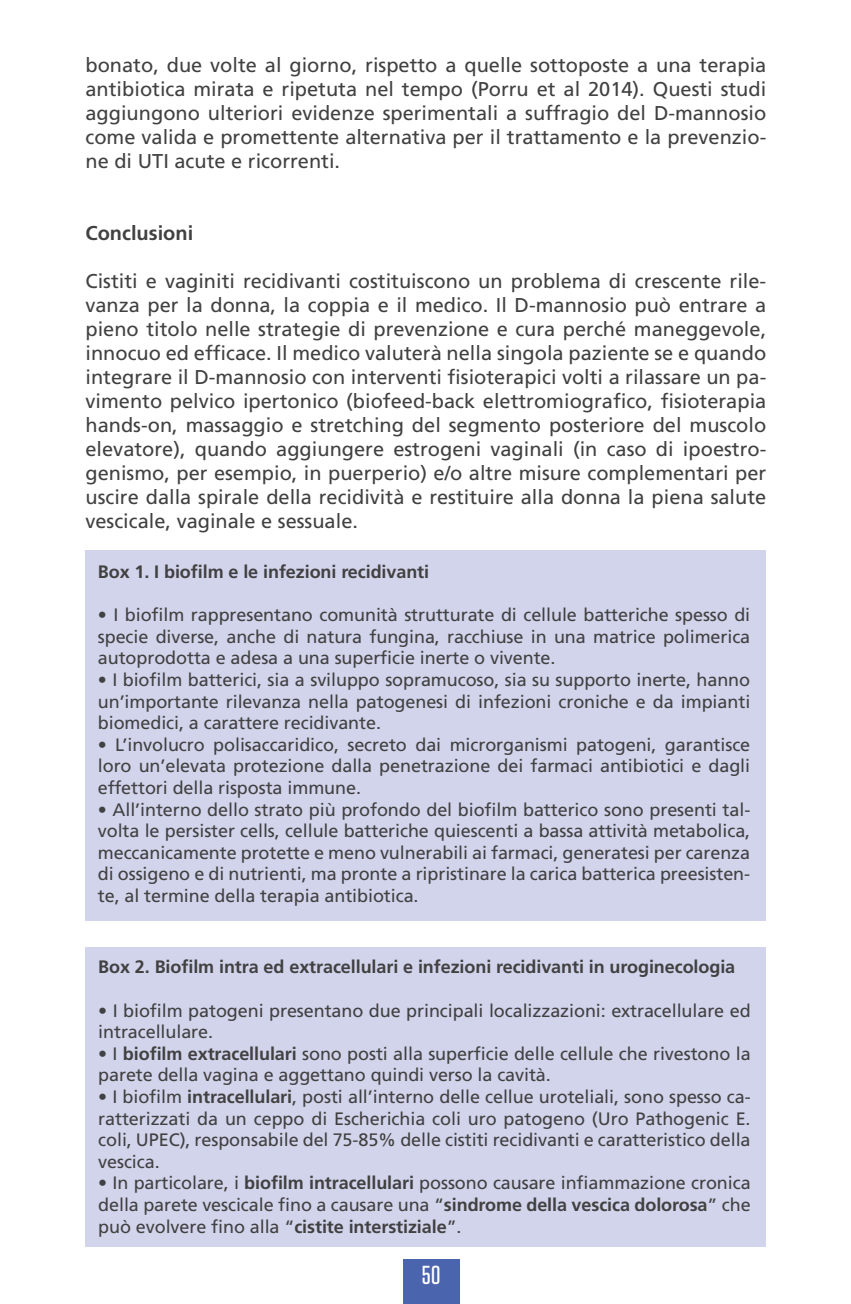
<style>
.page{position:relative;width:851px;height:1304px;background:#fff}
.page>*{position:absolute;margin:0;border:0;box-sizing:border-box;transform-origin:0 0}
.t1{font:500 26px "Tungsten";color:#fff}
.t2{font:20px/24px "Frutiger";color:#414142;text-align:justify}
.t3{font:700 20px "Frutiger";color:#414142}
.t4{font:18px/21.6px "Frutiger";letter-spacing:-.005em;color:#414142;text-align:justify}
.t5{font:700 18px "Frutiger";letter-spacing:-.005em;color:#414142}
.s1{font-weight:700}
</style>
<div class="page">
<div style="left:403px;top:1259px;width:56px;height:45px;background:#4b64ae"></div>
<div style="left:85px;top:550px;width:680px;height:371px;background:#d2d4eb"></div>
<div style="left:85px;top:947px;width:681px;height:300px;background:#d2d4eb"></div>
<p class="t2" style="left:85px;top:54px;width:682px">bonato, due volte al giorno, rispetto a quelle sottoposte a una terapia antibiotica mirata e ripetuta nel tempo (Porru et al 2014). Questi studi aggiungono ulteriori evidenze sperimentali a suffragio del D-mannosio come valida e promettente alternativa per il trattamento e la prevenzio&shy;ne di UTI acute e ricorrenti.</p>
<p class="t3" style="left:85px;top:225px;width:109px">Conclusioni</p>
<p class="t2" style="left:85px;top:270px;width:682px">Cistiti e vaginiti recidivanti costituiscono un problema di crescente rile&shy;vanza per la donna, la coppia e il medico. Il D-mannosio può entrare a pieno titolo nelle strategie di prevenzione e cura perché maneggevole, innocuo ed efficace. Il medico valuterà nella singola paziente se e quando integrare il D-mannosio con interventi fisioterapici volti a rilassare un pa&shy;vimento pelvico ipertonico (biofeed-back elettromiografico, fisioterapia hands-on, massaggio e stretching del segmento posteriore del muscolo elevatore), quando aggiungere estrogeni vaginali (in caso di ipoestro&shy;genismo, per esempio, in puerperio) e/o altre misure complementari per uscire dalla spirale della recidività e restituire alla donna la piena salute vescicale, vaginale e sessuale.</p>
<p class="t5" style="left:98px;top:564px;width:333px">Box 1. I biofilm e le infezioni recidivanti</p>
<p class="t4" style="left:98px;top:605px;width:653px">• I biofilm rappresentano comunità strutturate di cellule batteriche spesso di specie diverse, anche di natura fungina, racchiuse in una matrice polimerica autoprodotta e adesa a una superficie inerte o vivente.</p>
<p class="t4" style="left:98px;top:670px;width:654px">• I biofilm batterici, sia a sviluppo sopramucoso, sia su supporto inerte, hanno un’importante rilevanza nella patogenesi di infezioni croniche e da impianti biomedici, a carattere recidivante.</p>
<p class="t4" style="left:98px;top:735px;width:653px">• L’involucro polisaccaridico, secreto dai microrganismi patogeni, garantisce loro un’elevata protezione dalla penetrazione dei farmaci antibiotici e dagli effettori della risposta immune.</p>
<p class="t4" style="left:98px;top:800px;width:654px">• All’interno dello strato più profondo del biofilm batterico sono presenti tal&shy;volta le persister cells, cellule batteriche quiescenti a bassa attività metabolica, meccanicamente protette e meno vulnerabili ai farmaci, generatesi per carenza di ossigeno e di nutrienti, ma pronte a ripristinare la carica batterica preesisten&shy;te, al termine della terapia antibiotica.</p>
<p class="t5" style="left:98px;top:960px;width:638px">Box 2. Biofilm intra ed extracellulari e infezioni recidivanti in uroginecologia</p>
<p class="t4" style="left:98px;top:1001px;width:653px">• I biofilm patogeni presentano due principali localizzazioni: extracellulare ed intracellulare.</p>
<p class="t4" style="left:98px;top:1044px;width:653px">• I <span class="s1">biofilm extracellulari</span> sono posti alla superficie delle cellule che rivestono la parete della vagina e aggettano quindi verso la cavità.</p>
<p class="t4" style="left:98px;top:1087px;width:654px">• I biofilm <span class="s1">intracellulari</span>, posti all’interno delle cellue uroteliali, sono spesso ca&shy;ratterizzati da un ceppo di Escherichia coli uro patogeno (Uro Pathogenic E. coli, UPEC), responsabile del 75-85% delle cistiti recidivanti e caratteristico della vescica.</p>
<p class="t4" style="left:98px;top:1174px;width:654px">• In particolare, i <span class="s1">biofilm intracellulari</span> possono causare infiammazione cronica della parete vescicale fino a causare una “<span class="s1">sindrome della vescica dolorosa</span>” che può evolvere fino alla “<span class="s1">cistite interstiziale</span>”.</p>
<h1 class="t1" style="left:421px;top:1264px;width:20px">50</h1>
</div>
